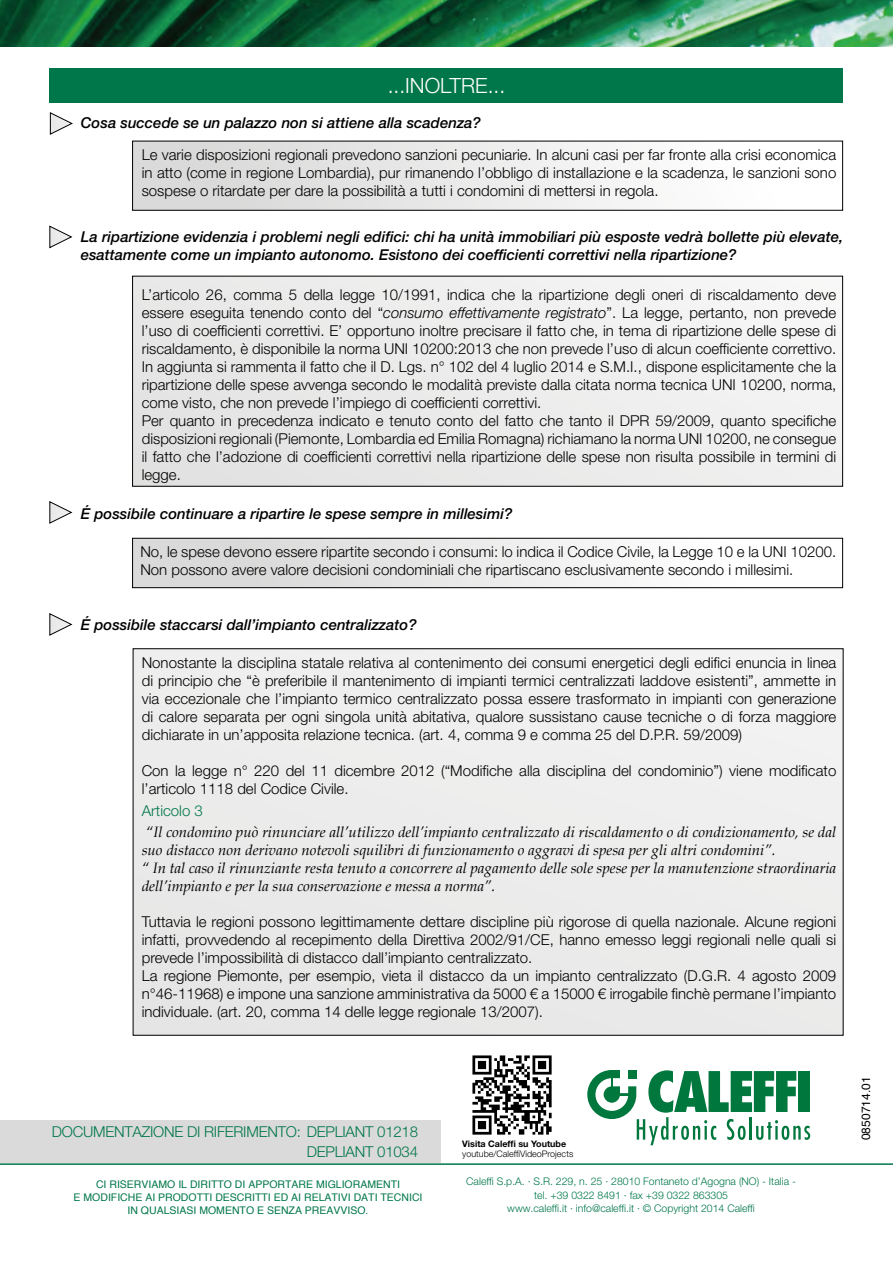
<style>
.page{position:relative;width:893px;height:1263px;background:#fff}
.page>*{position:absolute;margin:0;border:0;box-sizing:border-box;transform-origin:0 0}
.t1{font:300 21px "Helvetica Neue LT Std";color:#fff}
.t2{font:300 15px/18px "Helvetica Neue LT Std";color:#000}
.t3{font:italic 15px/18px "Book Antiqua";color:#000}
.t4{font:italic 500 15px/18px "Helvetica Neue LT Std";color:#000}
.t5{font:300 15px/19.5px "Helvetica Neue LT Std";letter-spacing:-.015em;color:#00774a;text-align:right}
.t6{font:12px "Helvetica";color:#000}
.t7{font:300 10.5px/13px "Helvetica Neue LT Std";color:#00774a;text-align:center}
.t8{font:10.5px "Helvetica";color:#00774a}
.t9{font:300 9px "Helvetica Neue LT Std";color:#000}
.t10{font:700 9px "Helvetica Neue LT Std";color:#000}
.s1{font-style:italic}
</style>
<div class="page">
<div style="left:133px;top:141px;width:710px;height:69px;background:linear-gradient(to right,#d6d6d6,#fff)"></div>
<div style="left:133px;top:276px;width:710px;height:210px;background:#ececec"></div>
<div style="left:133px;top:538px;width:710px;height:50px;background:linear-gradient(to right,#d5d5d5,#fff)"></div>
<div style="left:132px;top:538px;width:711px;height:50px;border:1px solid #000"></div>
<div style="left:133px;top:649px;width:710px;height:386px;background:#ececec"></div>
<div style="left:50px;top:68px;width:793px;height:34px;background:#00774a"></div>
<svg style="left:50px;top:112px;width:22px;height:23px"></svg>
<svg style="left:49px;top:226px;width:23px;height:22px"></svg>
<svg style="left:49px;top:501px;width:23px;height:23px"></svg>
<svg style="left:49px;top:613px;width:23px;height:23px"></svg>
<img style="left:0;top:0;width:893px;height:47px">
<svg style="left:587px;top:1070px;width:223px;height:75px"></svg>
<hr style="left:0;top:1163px;width:893px;height:2px;background:#00774a">
<img style="left:472px;top:1055px;width:80px;height:80px">
<div style="left:0;top:1120px;width:440px;height:43px;background:#dadada"></div>
<h1 class="t1" style="left:388px;top:72px;width:119px">...INOLTRE...</h1>
<p class="t4" style="left:81px;top:114px;width:402px">Cosa succede se un palazzo non si attiene alla scadenza?</p>
<p class="t2" style="left:142px;top:145px;width:696px;text-align:justify">Le varie disposizioni regionali prevedono sanzioni pecuniarie. In alcuni casi per far fronte alla crisi economica in atto (come in regione Lombardia), pur rimanendo l’obbligo di installazione e la scadenza, le sanzioni sono sospese o ritardate per dare la possibilità a tutti i condomini di mettersi in regola.</p>
<p class="t4" style="left:81px;top:227px;width:764px">La ripartizione evidenzia i problemi negli edifici: chi ha unità immobiliari più esposte vedrà bollette più elevate, esattamente come un impianto autonomo. Esistono dei coefficienti correttivi nella ripartizione?</p>
<p class="t2" style="left:142px;top:286px;width:696px">L’articolo 26, comma 5 della legge 10/1991, indica che la ripartizione degli oneri di riscaldamento deve essere eseguita tenendo conto del “<span class="s1">consumo effettivamente registrato</span>”. La legge, pertanto, non prevede l’uso di coefficienti correttivi. E’ opportuno inoltre precisare il fatto che, in tema di ripartizione delle spese di riscaldamento, è disponibile la norma UNI 10200:2013 che non prevede l’uso di alcun coefficiente correttivo.<br>In aggiunta si rammenta il fatto che il D. Lgs. n° 102 del 4 luglio 2014 e S.M.I., dispone esplicitamente che la ripartizione delle spese avvenga secondo le modalità previste dalla citata norma tecnica UNI 10200, norma, come visto, che non prevede l’impiego di coefficienti correttivi.<br>Per quanto in precedenza indicato e tenuto conto del fatto che tanto il DPR 59/2009, quanto specifiche disposizioni regionali (Piemonte, Lombardia ed Emilia Romagna) richiamano la norma UNI 10200, ne consegue il fatto che l’adozione di coefficienti correttivi nella ripartizione delle spese non risulta possibile in termini di legge.</p>
<p class="t4" style="left:81px;top:505px;width:433px">É possibile continuare a ripartire le spese sempre in millesimi?</p>
<p class="t2" style="left:140px;top:542px;width:697px">No, le spese devono essere ripartite secondo i consumi: lo indica il Codice Civile, la Legge 10 e la UNI 10200.<br>Non possono avere valore decisioni condominiali che ripartiscano esclusivamente secondo i millesimi.</p>
<p class="t4" style="left:81px;top:616px;width:337px">É possibile staccarsi dall’impianto centralizzato?</p>
<p class="t2" style="left:142px;top:653px;width:696px;text-align:justify">Nonostante la disciplina statale relativa al contenimento dei consumi energetici degli edifici enuncia in linea di principio che “è preferibile il mantenimento di impianti termici centralizzati laddove esistenti”, ammette in via eccezionale che l’impianto termico centralizzato possa essere trasformato in impianti con generazione di calore separata per ogni singola unità abitativa, qualore sussistano cause tecniche o di forza maggiore dichiarate in un’apposita relazione tecnica. (art. 4, comma 9 e comma 25 del D.P.R. 59/2009)</p>
<p class="t2" style="left:142px;top:761px;width:696px">Con la legge n° 220 del 11 dicembre 2012 (“Modifiche alla disciplina del condominio”) viene modificato l’articolo 1118 del Codice Civile.</p>
<p class="t5" style="left:142px;top:801px;width:63px">Articolo 3</p>
<p class="t3" style="left:142px;top:823px;width:696px">“Il condomino può rinunciare all’utilizzo dell’impianto centralizzato di riscaldamento o di condizionamento, se dal suo distacco non derivano notevoli squilibri di funzionamento o aggravi di spesa per gli altri condomini”.<br>“ In tal caso il rinunziante resta tenuto a concorrere al pagamento delle sole spese per la manutenzione straordinaria dell’impianto e per la sua conservazione e messa a norma”.</p>
<p class="t2" style="left:142px;top:912px;width:696px">Tuttavia le regioni possono legittimamente dettare discipline più rigorose di quella nazionale. Alcune regioni infatti, provvedendo al recepimento della Direttiva 2002/91/CE, hanno emesso leggi regionali nelle quali si prevede l’impossibilità di distacco dall’impianto centralizzato.<br>La regione Piemonte, per esempio, vieta il distacco da un impianto centralizzato (D.G.R. 4 agosto 2009 n°46-11968) e impone una sanzione amministrativa da 5000 € a 15000 € irrogabile finchè permane l’impianto individuale. (art. 20, comma 14 delle legge regionale 13/2007).</p>
<p class="t5" style="left:52px;top:1122px;width:21px">Documentazione</p>
<p class="t5" style="left:187px;top:1122px;width:57px">dirifErimento</p>
<p class="t5" style="left:297px;top:1122px;width:14px">: depl</p>
<p class="t5" style="left:307px;top:1122px;width:113px">IANT 01218<br>DEPLIANT 01034</p>
<p class="t8" style="left:96px;top:1177px;width:119px">CI RISERVIAMO IL DI RITTO</p>
<p class="t8" style="left:235px;top:1177px;width:148px">DI APPORTARE MIGLIORAMENTI</p>
<p class="t8" style="left:74px;top:1190px;width:41px">E MODIFIC</p>
<p class="t8" style="left:128px;top:1190px;width:68px">HE AI PRODOTTI</p>
<p class="t8" style="left:215px;top:1190px;width:16px">DESC</p>
<p class="t8" style="left:245px;top:1190px;width:13px">RITTI</p>
<p class="t8" style="left:274px;top:1190px;width:114px">ED AI RELATIVI DATI TECNICI</p>
<p class="t8" style="left:128px;top:1203px;width:106px">IN QUALSIASI MOMENTO</p>
<p class="t8" style="left:257px;top:1203px;width:18px">E SEN</p>
<p class="t8" style="left:289px;top:1203px;width:81px">ZA PREAVVISO .</p>
<p class="t10" style="left:462px;top:1138px;width:105px">Visita Caleffi su Youtube</p>
<p class="t9" style="left:462px;top:1149px;width:113px">youtube/CaleffiVideoProjects</p>
<p class="t7" style="left:466px;top:1175px;width:331px">Caleffi S.p.A. · S.R. 229, n. 25 · 28010 Fontaneto d’Agogna (NO) - Italia - tel. +39 0322 8491 · fax +39 0322 863305<br>www.caleffi.it · info@caleffi.it · © Copyright 2014 Caleffi</p>
<p class="t6" style="left:858px;top:1140px;width:65px;rotate:-90deg">0850714.01</p>
</div>
